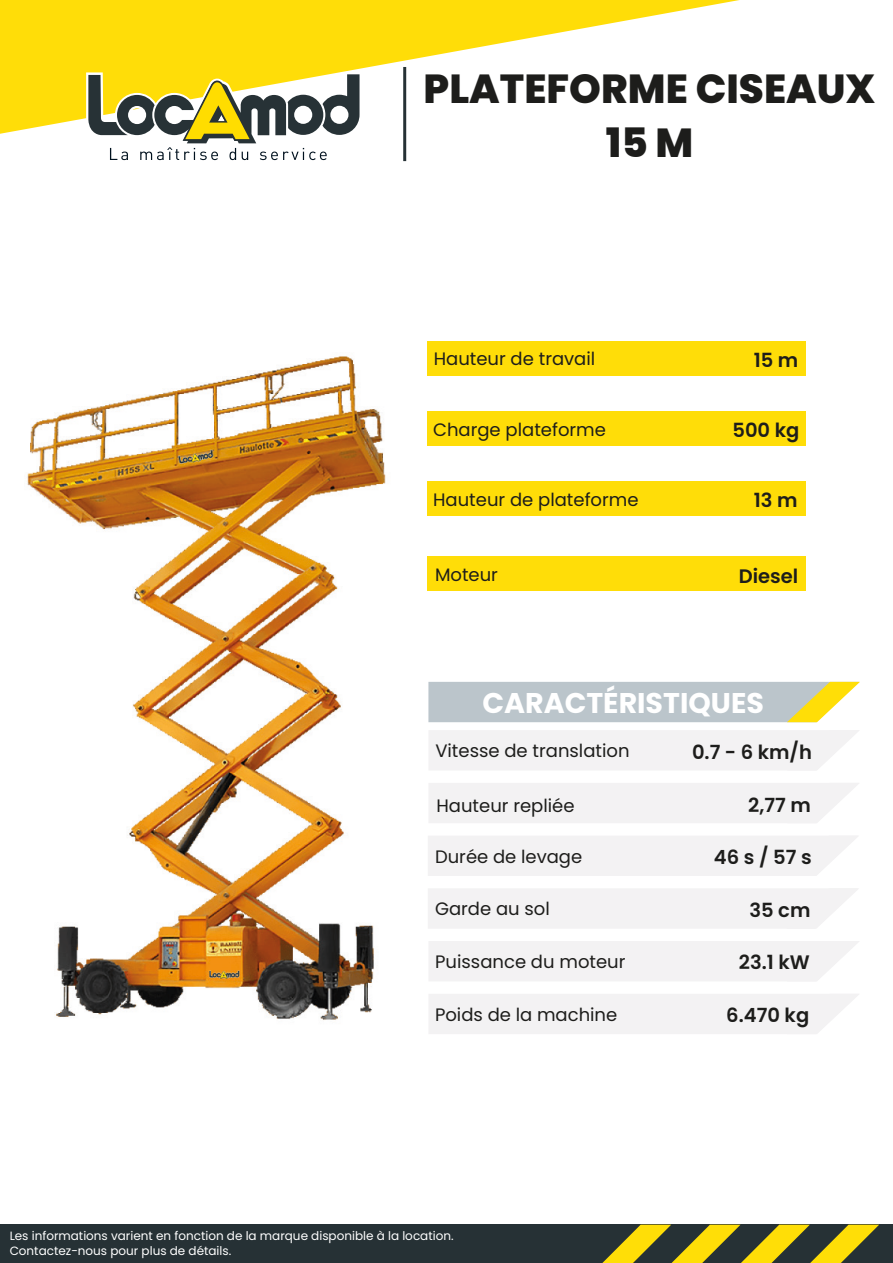
<style>
.page{position:relative;width:893px;height:1263px;background:#fff}
.page>*{position:absolute;margin:0;border:0;box-sizing:border-box;transform-origin:0 0}
.t1{font:800 40.5px "Poppins";color:#1d1d1b}
.t2{font:700 28.5px "Poppins";color:#fff}
.t3{font:600 19.5px "Poppins";color:#1d1d1b}
.t4{font:18px "Poppins";color:#1d1d1b}
.t5{font:12px "Poppins";color:#fff}
</style>
<div class="page">
<div style="left:428px;top:342px;width:378px;height:34px;background:#ffdd08"></div>
<div style="left:429px;top:783px;width:430px;height:40px;background:#f3f2f3"></div>
<div style="left:428px;top:836px;width:430px;height:40px;background:#f3f2f3"></div>
<div style="left:428px;top:888px;width:430px;height:41px;background:#f3f2f3"></div>
<div style="left:429px;top:941px;width:430px;height:40px;background:#f3f2f3"></div>
<div style="left:429px;top:994px;width:430px;height:40px;background:#f3f2f3"></div>
<div style="left:429px;top:730px;width:430px;height:40px;background:#f3f2f3"></div>
<svg style="left:0;top:0;width:739px;height:134px;fill:#ffdd08"></svg>
<div style="left:0;top:1225px;width:893px;height:38px;background:#263135"></div>
<svg style="left:86px;top:72px;width:276px;height:88px"></svg>
<svg style="left:602px;top:1225px;width:277px;height:38px"></svg>
<img style="left:27px;top:356px;width:359px;height:664px">
<hr style="left:403px;top:67px;width:3px;height:94px;background:#263135">
<svg style="left:428px;top:682px;width:432px;height:40px;background:#c3c9bf"></svg>
<div style="left:428px;top:482px;width:378px;height:34px;background:#ffdd08"></div>
<div style="left:428px;top:412px;width:378px;height:34px;background:#ffdd08"></div>
<div style="left:428px;top:557px;width:378px;height:34px;background:#ffdd08"></div>
<p class="t1" style="left:424px;top:65px;width:453px">PLATEFORME CISEAUX</p>
<p class="t1" style="left:606px;top:119px;width:89px">15 M</p>
<p class="t4" style="left:434px;top:348px;width:163px">Hauteur de travail</p>
<p class="t3" style="left:754px;top:349px;width:46px">15 m</p>
<p class="t4" style="left:433px;top:419px;width:174px">Charge plateforme</p>
<p class="t3" style="left:732px;top:419px;width:69px">500 kg</p>
<p class="t4" style="left:433px;top:489px;width:207px">Hauteur de plateforme</p>
<p class="t3" style="left:754px;top:489px;width:45px">13 m</p>
<p class="t4" style="left:435px;top:564px;width:64px">Moteur</p>
<p class="t3" style="left:739px;top:565px;width:61px">Diesel</p>
<p class="t2" style="left:482px;top:686px;width:283px">CARACTÉRISTIQUES</p>
<p class="t4" style="left:435px;top:741px;width:196px">Vitesse de translation</p>
<p class="t4" style="left:436px;top:795px;width:140px">Hauteur repliée</p>
<p class="t4" style="left:435px;top:846px;width:149px">Durée de levage</p>
<p class="t4" style="left:435px;top:898px;width:116px">Garde au sol</p>
<p class="t4" style="left:435px;top:951px;width:192px">Puissance du moteur</p>
<p class="t4" style="left:435px;top:1004px;width:184px">Poids de la machine</p>
<p class="t3" style="left:692px;top:741px;width:121px">0.7 - 6 km/h</p>
<p class="t3" style="left:748px;top:794px;width:64px">2,77 m</p>
<p class="t3" style="left:714px;top:846px;width:99px">46 s / 57 s</p>
<p class="t3" style="left:749px;top:899px;width:62px">35 cm</p>
<p class="t3" style="left:739px;top:951px;width:72px">23.1 kW</p>
<p class="t3" style="left:726px;top:1004px;width:84px">6.470 kg</p>
<p class="t5" style="left:10px;top:1229px;width:445px">Les informations varient en fonction de la marque disponible à la location.</p>
<p class="t5" style="left:10px;top:1244px;width:223px">Contactez-nous pour plus de détails.</p>
</div>
